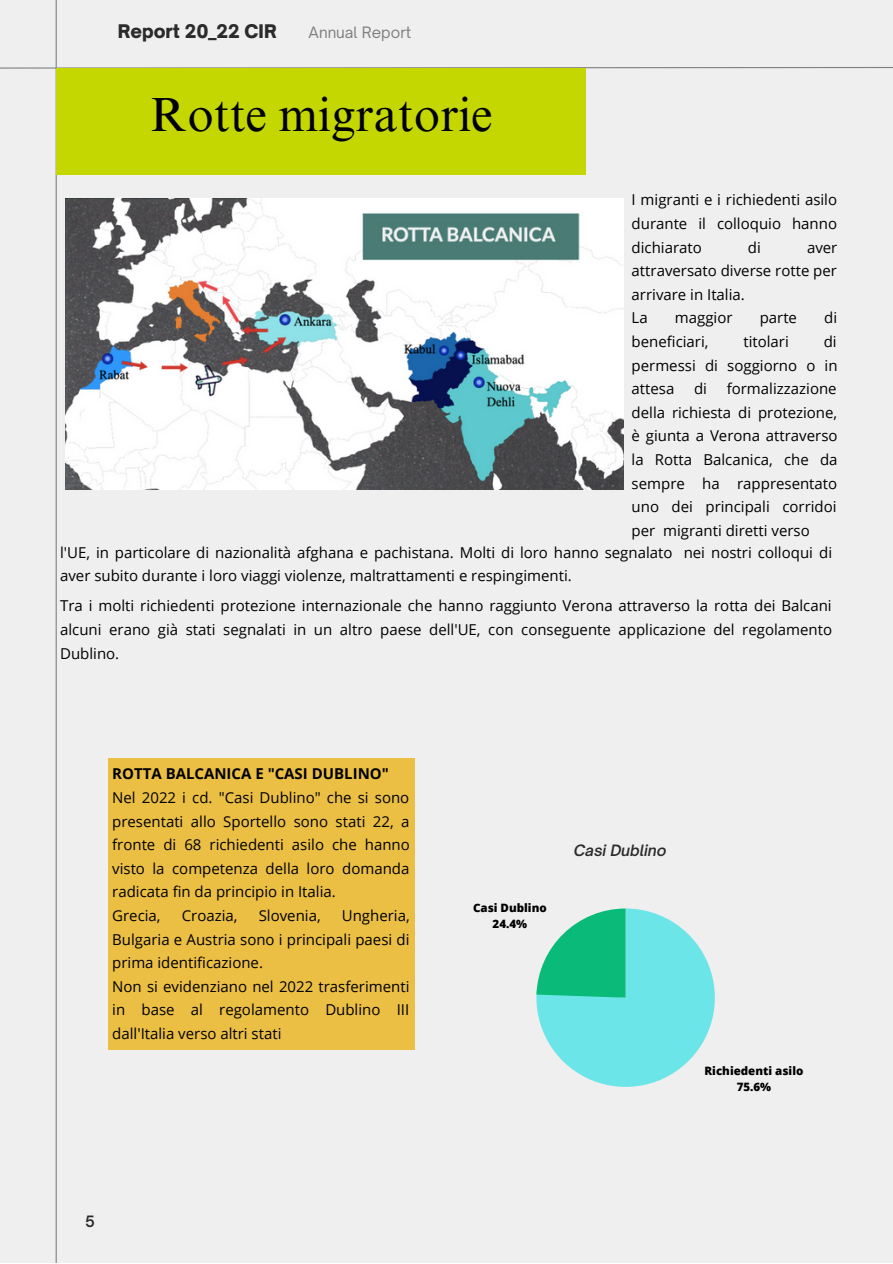
<style>
.page{position:relative;width:893px;height:1264px;background:#fff}
.page>*{position:absolute;margin:0;border:0;box-sizing:border-box;transform-origin:0 0}
.t1{font:48px "Times NRMT Pro";color:#000}
.t2{font:900 18px "Open Sauce One";color:#2b2b2b}
.t3{font:15px/23.5px "Open Sans";color:#000;text-align:justify}
.t4{font:700 15px "Open Sans";color:#000}
.t5{font:15px "Open Sauce One";color:#808080}
.t6{font:italic 600 15px "Open Sauce One";color:#2b2b2b}
.t7{font:600 15px "Open Sauce One";color:#2b2b2b}
.t8{font:800 11.55px "Open Sans";color:#000}
</style>
<div class="page">
<div style="left:0;top:0;width:892px;height:1262px;background:#efefef"></div>
<hr style="left:56px;top:0;width:1px;height:1262px;background:#808080">
<svg style="left:0;top:66px;width:892px;height:3px"></svg>
<img style="left:65px;top:198px;width:558px;height:291px">
<div style="left:57px;top:68px;width:528px;height:106px;background:#c4d700"></div>
<svg style="left:536px;top:908px;width:178px;height:178px"></svg>
<div style="left:108px;top:758px;width:306px;height:291px;background:#ebbf44"></div>
<p class="t2" style="left:118px;top:20px;width:160px">Report 20_22 CIR</p>
<p class="t5" style="left:308px;top:23px;width:104px">Annual Report</p>
<p class="t1" style="left:150px;top:97px;width:344px">Rotte migratorie</p>
<p class="t3" style="left:631px;top:188px;width:207px">I migranti e i richiedenti asilo durante il colloquio hanno dichiarato</p>
<p class="t3" style="left:747px;top:235px;width:14px">di</p>
<p class="t3" style="left:631px;top:235px;width:207px;text-indent:175px">aver attraversato diverse rotte per arrivare in Italia.</p>
<p class="t3" style="left:631px;top:306px;width:18px">La</p>
<p class="t3" style="left:674px;top:306px;width:59px">maggior</p>
<p class="t3" style="left:759px;top:306px;width:39px">parte</p>
<p class="t3" style="left:824px;top:306px;width:14px">di</p>
<p class="t3" style="left:631px;top:329px;width:78px">beneficiari,</p>
<p class="t3" style="left:743px;top:329px;width:47px">titolari</p>
<p class="t3" style="left:631px;top:329px;width:207px;text-indent:192px">di permessi di soggiorno o in attesa</p>
<p class="t3" style="left:631px;top:376px;width:207px;text-indent:95px">formalizzazione della richiesta di protezione, è giunta a Verona attraverso la Rotta Balcanica, che da sempre ha rappresentato uno dei principali corridoi per migranti diretti verso</p>
<p class="t3" style="left:60px;top:540px;width:773px">l'UE, in particolare di nazionalità afghana e pachistana. Molti di loro hanno segnalato nei nostri colloqui di aver subito durante i loro viaggi violenze, maltrattamenti e respingimenti.</p>
<p class="t3" style="left:694px;top:376px;width:14px">di</p>
<p class="t3" style="left:60px;top:594px;width:773px">Tra i molti richiedenti protezione internazionale che hanno raggiunto Verona attraverso la rotta dei Balcani alcuni erano già stati segnalati in un altro paese dell'UE, con conseguente applicazione del regolamento Dublino.</p>
<p class="t4" style="left:112px;top:763px;width:278px">ROTTA BALCANICA E "CASI DUBLINO"</p>
<p class="t3" style="left:112px;top:785px;width:299px">Nel 2022 i cd. "Casi Dublino" che si sono presentati allo Sportello sono stati 22, a fronte di 68 richiedenti asilo che hanno visto la competenza della loro domanda radicata fin da principio in Italia.</p>
<p class="t3" style="left:112px;top:903px;width:50px">Grecia,</p>
<p class="t3" style="left:182px;top:903px;width:57px">Croazia,</p>
<p class="t3" style="left:259px;top:903px;width:63px">Slovenia,</p>
<p class="t3" style="left:112px;top:903px;width:299px;text-indent:229px">Ungheria, Bulgaria e Austria sono i principali paesi di prima identificazione.</p>
<p class="t3" style="left:112px;top:974px;width:299px">Non si evidenziano nel 2022 trasferimenti in base al regolamento Dublino III dall'Italia verso altri stati</p>
<p class="t7" style="left:85px;top:1212px;width:11px">5</p>
<p class="t8" style="left:473px;top:899px;width:75px">Casi Dublino</p>
<p class="t8" style="left:492px;top:915px;width:36px">24.4%</p>
<p class="t6" style="left:574px;top:841px;width:94px">Casi Dublino</p>
<p class="t8" style="left:704px;top:1063px;width:100px">Richiedenti asilo</p>
<p class="t8" style="left:736px;top:1078px;width:36px">75.6%</p>
</div>
